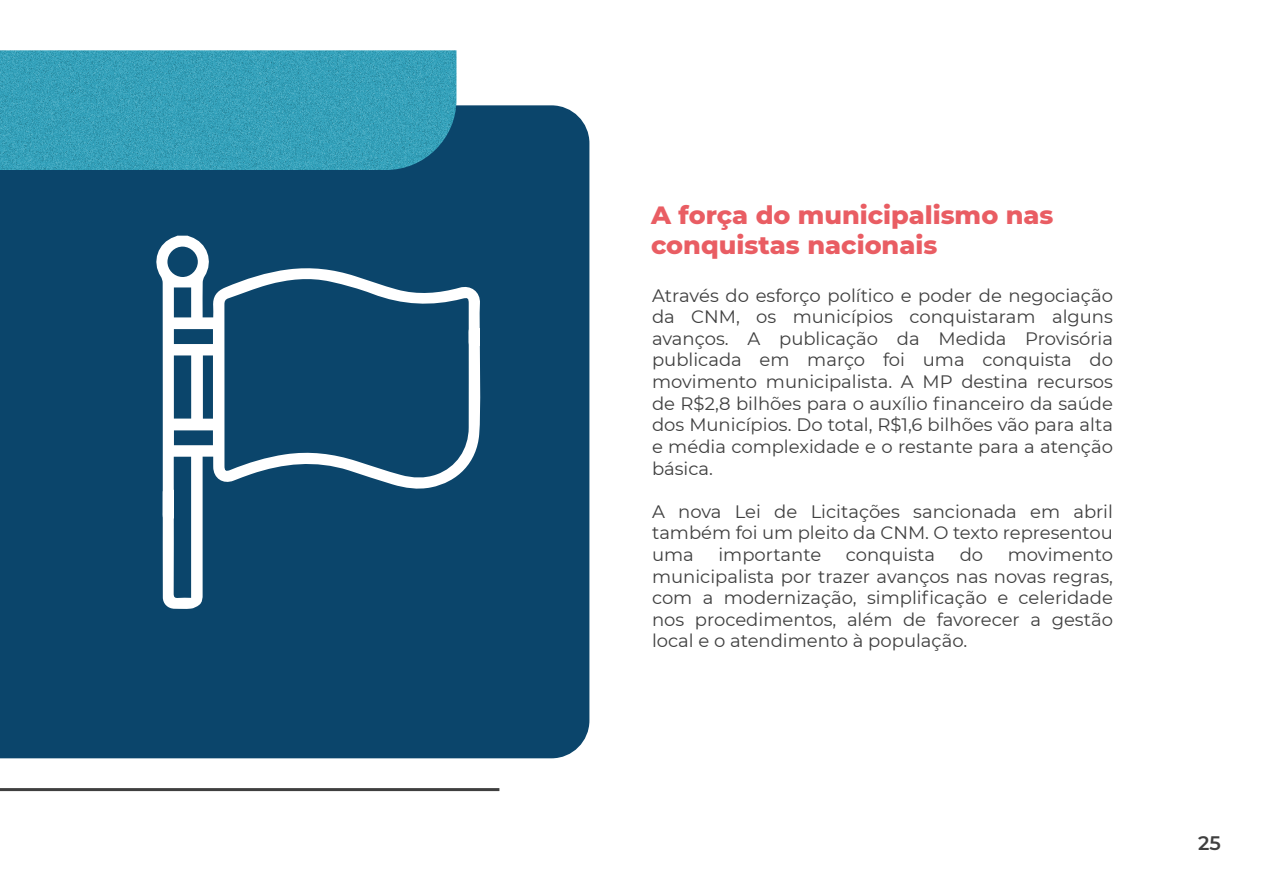
<style>
.page{position:relative;width:1263px;height:893px;background:#fff}
.page>*{position:absolute;margin:0;border:0;box-sizing:border-box;transform-origin:0 0}
.t1{font:800 25.5px/30.2px "Montserrat";color:#e95d63}
.t2{font:600 19.5px "Montserrat";color:#3f3f3f}
.t3{font:18px/21.6px "Montserrat";color:#3f3f3f;text-align:justify}
</style>
<div class="page">
<div style="left:0;top:105px;width:589px;height:653px;background:#0b456b"></div>
<svg style="left:151px;top:236px;width:330px;height:373px;background:#1d5376"></svg>
<svg style="left:0;top:50px;width:456px;height:120px;background:#369eb7"></svg>
<hr style="left:0;top:788px;width:499px;height:3px;background:#3f3f3f">
<h1 class="t1" style="left:651px;top:198px;width:404px">A força do municipalismo nas conquistas nacionais</h1>
<p class="t3" style="left:652px;top:284px;width:462px">Através do esforço político e poder de negociação da CNM, os municípios conquistaram alguns avanços. A publicação da Medida Provisória publicada em março foi uma conquista do movimento municipalista. A MP destina recursos de R$2,8 bilhões para o auxílio financeiro da saúde dos Municípios. Do total, R$1,6 bilhões vão para alta e média complexidade e o restante para a atenção básica.</p>
<p class="t3" style="left:652px;top:500px;width:462px">A nova Lei de Licitações sancionada em abril também foi um pleito da CNM. O texto representou uma</p>
<p class="t3" style="left:652px;top:543px;width:462px;text-indent:356px">movimento municipalista por trazer avanços nas novas regras, com a modernização, simplificação e celeridade nos procedimentos, além de favorecer a gestão local e o atendimento à população.</p>
<p class="t3" style="left:718px;top:543px;width:104px">importante</p>
<p class="t3" style="left:846px;top:543px;width:91px">conquista</p>
<p class="t3" style="left:960px;top:543px;width:25px">do</p>
<p class="t2" style="left:1198px;top:829px;width:24px">25</p>
</div>
